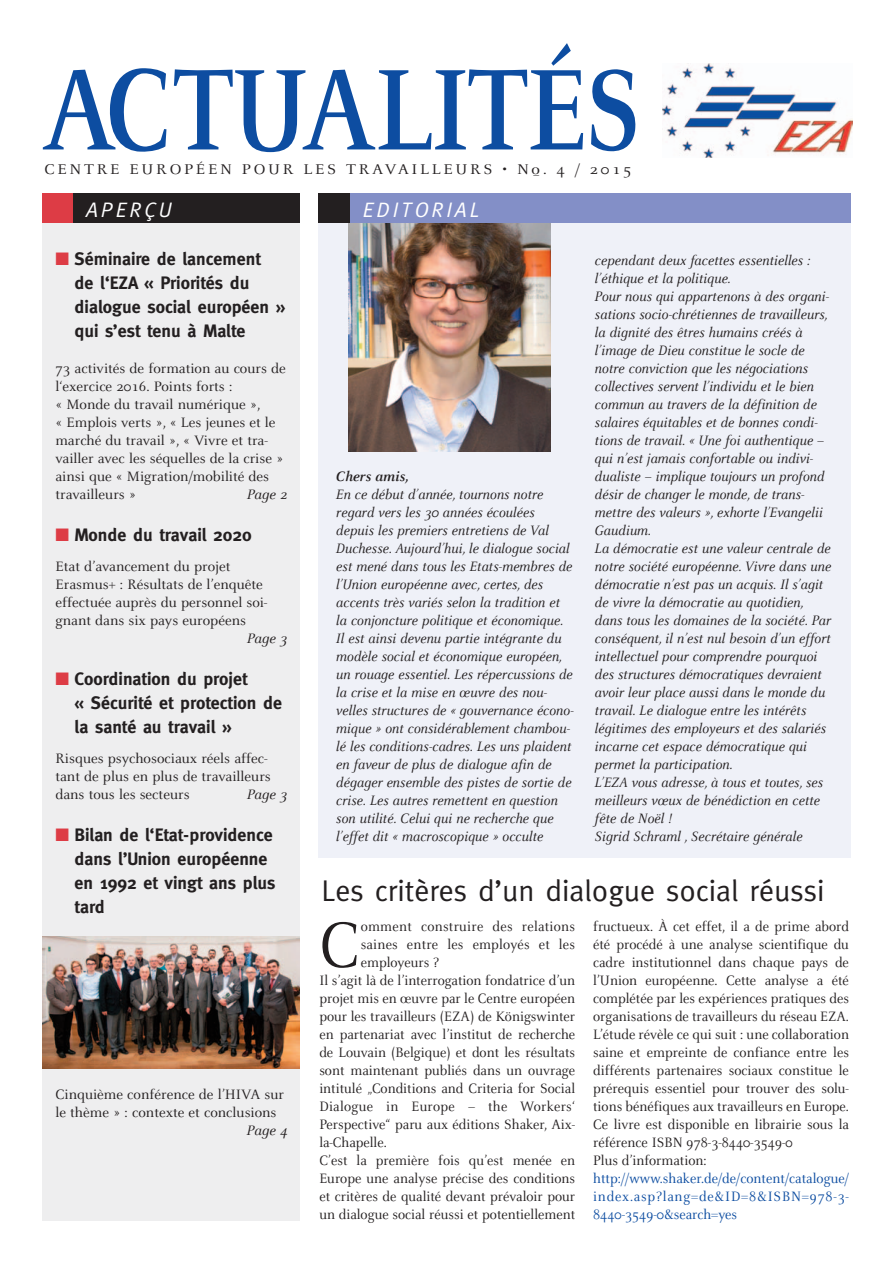
<style>
.page{position:relative;width:893px;height:1263px;background:#fff}
.page>*{position:absolute;margin:0;border:0;box-sizing:border-box;transform-origin:0 0}
.t1{font:700 126.9px "Celeste";letter-spacing:-.03em;color:#0d4da1;scale:.84 1}
.t2{font:69.9px "Celeste";color:#231f20;scale:.95 1}
.t3{font:30px "Meta";color:#231f20}
.t4{font:italic 21px "Meta";letter-spacing:.14em;color:#fff}
.t5{font:700 18px/24px "Meta";color:#231f20}
.t6{font:15.45px "Celeste";letter-spacing:.155em;color:#231f20;scale:1.09 1}
.t7{font:italic 15px/18px "Celeste";color:#231f20;scale:.95 1}
.t8{font:15px/18px "Celeste";color:#231f20;scale:.95 1}
.t9{font:15px/18px "Celeste";color:#231f20}
.t10{font:15px/18px "Celeste";letter-spacing:.005em;color:#0d4da1;text-align:justify;scale:.95 1}
.t11{font:15px "Celeste";letter-spacing:.02em;color:#231f20;scale:.95 1}
.t12{font:italic 15px "Celeste";color:#231f20}
.t13{font:italic 700 15px "Celeste";color:#231f20}
.s1{color:#dd3c45}
</style>
<div class="page">
<div style="left:318px;top:213px;width:532px;height:645px;background:#eff1f8"></div>
<div style="left:43px;top:195px;width:257px;height:1025px;background:#eeeeef"></div>
<div style="left:43px;top:194px;width:257px;height:29px;background:#231f20"></div>
<div style="left:43px;top:193px;width:30px;height:30px;background:#dd3c45"></div>
<img style="left:662px;top:63px;width:190px;height:94px">
<img style="left:349px;top:223px;width:202px;height:228px">
<div style="left:319px;top:193px;width:531px;height:30px;background:#838fc7"></div>
<div style="left:318px;top:193px;width:31px;height:30px;background:#231f20"></div>
<img style="left:43px;top:936px;width:257px;height:132px">
<h1 class="t1" style="left:41px;top:31px;width:713px">ACTUALITÉS</h1>
<p class="t6" style="left:45px;top:159px;width:173px">CENTRE EUROPÉEN</p>
<p class="t6" style="left:242px;top:159px;width:49px">POUR</p>
<p class="t6" style="left:303px;top:159px;width:303px">LES TRAVAILLEURS • No_. 4 / 2015</p>
<h3 class="t4" style="left:363px;top:197px;width:118px">EDITORIAL</h3>
<h3 class="t4" style="left:86px;top:197px;width:87px">APERÇU</h3>
<p class="t5" style="left:75px;top:246px;width:212px;text-indent:-19px"><span class="s1">■</span> Séminaire de lancement<br>de l‘EZA « Priorités du dialogue social européen » qui s’est tenu à Malte</p>
<p class="t9" style="left:55px;top:358px;width:232px">73 activités de formation au cours de l‘exercice 2016. Points forts :<br>« Monde du travail numérique »,<br>« Emplois verts », « Les jeunes et le marché du travail », « Vivre et tra&shy;vailler avec les séquelles de la crise » ainsi que « Migration/mobilité des travailleurs »</p>
<p class="t12" style="left:247px;top:485px;width:42px">Page 2</p>
<p class="t5" style="left:55px;top:522px;width:198px"><span class="s1">■</span> Monde du travail 2020</p>
<p class="t9" style="left:55px;top:556px;width:214px">Etat d’avancement du projet<br>Erasmus+ : Résultats de l’enquête effectuée auprès du personnel soi&shy;gnant dans six pays européens</p>
<p class="t12" style="left:247px;top:629px;width:42px">Page 3</p>
<p class="t5" style="left:75px;top:666px;width:209px;text-indent:-19px"><span class="s1">■</span> Coordination du projet<br>« Sécurité et protection de la santé au travail »</p>
<p class="t9" style="left:55px;top:748px;width:217px">Risques psychosociaux réels affec&shy;tant de plus en plus de travailleurs dans tous les secteurs</p>
<p class="t12" style="left:247px;top:785px;width:42px">Page 3</p>
<p class="t5" style="left:75px;top:822px;width:202px;text-indent:-19px"><span class="s1">■</span> Bilan de l‘Etat-providence dans l’Union européenne en 1992 et vingt ans plus tard</p>
<p class="t9" style="left:55px;top:1084px;width:230px">Cinquième conférence de l’HIVA sur le thème » : contexte et conclusions</p>
<p class="t12" style="left:247px;top:1121px;width:42px">Page 4</p>
<p class="t13" style="left:336px;top:467px;width:74px">Chers amis,</p>
<p class="t7" style="left:336px;top:484px;width:252px">En ce début d’année, tournons notre regard vers les 30 années écoulées depuis les premiers entretiens de Val Duchesse. Aujourd’hui, le dialogue social est mené dans tous les Etats-membres de l’Union européenne avec, certes, des accents très variés selon la tradition et la conjoncture politique et économique.<br>Il est ainsi devenu partie intégrante du modèle social et économique européen, un rouage essentiel. Les répercussions de la crise et la mise en œuvre des nou&shy;velles structures de « gouvernance écono&shy;mique » ont considérablement chambou&shy;lé les conditions-cadres. Les uns plaident en faveur de plus de dialogue afin de dégager ensemble des pistes de sortie de crise. Les autres remettent en question son utilité. Celui qui ne recherche que l’effet dit « macroscopique » occulte</p>
<p class="t7" style="left:595px;top:250px;width:250px">cependant deux facettes essentielles : l’éthique et la politique.<br>Pour nous qui appartenons à des organi&shy;sations socio-chrétiennes de travailleurs, la dignité des êtres humains créés à l’image de Dieu constitue le socle de notre conviction que les négociations collectives servent l’individu et le bien commun au travers de la définition de salaires équitables et de bonnes condi&shy;tions de travail. « Une foi authentique – qui n’est jamais confortable ou indivi&shy;dualiste – implique toujours un profond désir de changer le monde, de trans&shy;mettre des valeurs », exhorte l’Evangelii Gaudium.<br>La démocratie est une valeur centrale de notre société européenne. Vivre dans une démocratie n’est pas un acquis. Il s’agit de vivre la démocratie au quotidien, dans tous les domaines de la société. Par conséquent, il n’est nul besoin d’un effort intellectuel pour comprendre pourquoi des structures démocratiques devraient avoir leur place aussi dans le monde du travail. Le dialogue entre les intérêts légitimes des employeurs et des salariés incarne cet espace démocratique qui permet la participation.<br>L’EZA vous adresse, à tous et toutes, ses meilleurs vœux de bénédiction en cette fête de Noël !<br>Sigrid Schraml , Secrétaire générale</p>
<h3 class="t3" style="left:322px;top:873px;width:504px">Les critères d’un dialogue social réussi</h3>
<h2 class="t2" style="left:319px;top:902px;width:44px">C</h2>
<p class="t11" style="left:361px;top:917px;width:227px">omment construire des relations</p>
<p class="t8" style="left:361px;top:934px;width:227px">saines entre les employés et les</p>
<p class="t8" style="left:361px;top:952px;width:84px">employeurs ?</p>
<p class="t8" style="left:319px;top:970px;width:271px">Il s’agit là de l’interrogation fondatrice d’un</p>
<p class="t8" style="left:319px;top:988px;width:271px">projet mis en œuvre par le Centre européen</p>
<p class="t8" style="left:319px;top:1006px;width:271px">pour les travailleurs (EZA) de Königswinter</p>
<p class="t8" style="left:319px;top:1024px;width:271px">en partenariat avec l’institut de recherche</p>
<p class="t8" style="left:319px;top:1042px;width:271px">de Louvain (Belgique) et dont les résultats</p>
<p class="t8" style="left:319px;top:1060px;width:271px">sont maintenant publiés dans un ouvrage</p>
<p class="t8" style="left:319px;top:1078px;width:271px">intitulé „Conditions and Criteria for Social</p>
<p class="t11" style="left:319px;top:1097px;width:271px">Dialogue in Europe – the Workers‘</p>
<p class="t8" style="left:319px;top:1114px;width:271px">Perspective“ paru aux éditions Shaker, Aix-</p>
<p class="t8" style="left:319px;top:1132px;width:72px">la-Chapelle.</p>
<p class="t8" style="left:319px;top:1150px;width:271px">C’est la première fois qu’est menée en</p>
<p class="t8" style="left:319px;top:1168px;width:271px">Europe une analyse précise des conditions</p>
<p class="t8" style="left:319px;top:1186px;width:271px">et critères de qualité devant prévaloir pour</p>
<p class="t8" style="left:319px;top:1204px;width:271px">un dialogue social réussi et potentiellement</p>
<p class="t8" style="left:593px;top:916px;width:271px">fructueux. À cet effet, il a de prime abord été procédé à une analyse scientifique du cadre institutionnel dans chaque pays de l’Union européenne. Cette analyse a été complétée par les expériences pratiques des organisations de travailleurs du réseau EZA.<br>L’étude révèle ce qui suit : une collaboration saine et empreinte de confiance entre les différents partenaires sociaux constitue le prérequis essentiel pour trouver des solu&shy;tions bénéfiques aux travailleurs en Europe.<br>Ce livre est disponible en librairie sous la référence ISBN 978-3-8440-3549-0<br>Plus d’information:</p>
<p class="t10" style="left:593px;top:1168px;width:271px">http://www.shaker.de/de/content/catalogue/ index.asp?lang=de&amp;ID=8&amp;ISBN=978-3- 8440-3549-0&amp;search=yes</p>
</div>
